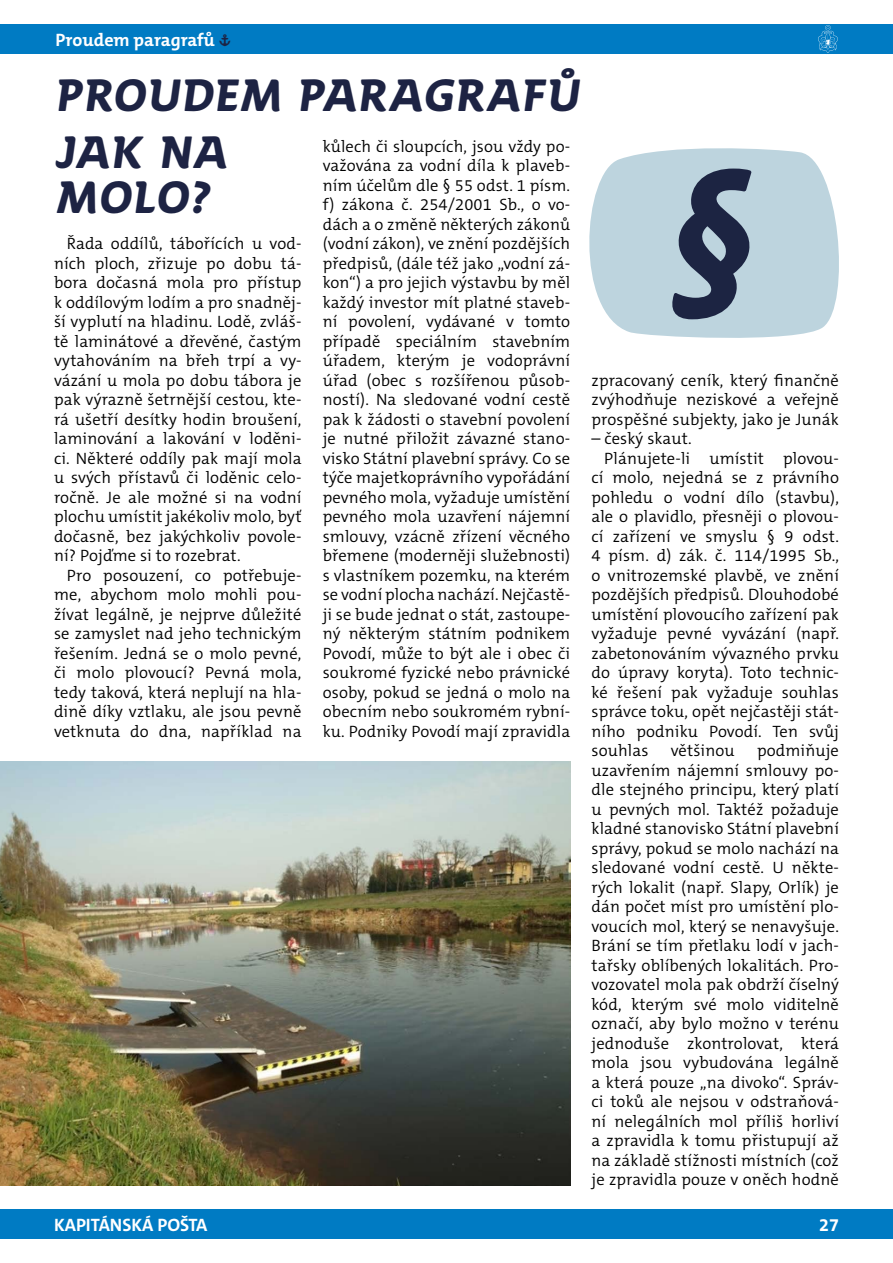
<style>
.page{position:relative;width:893px;height:1263px;background:#fff}
.page>*{position:absolute;margin:0;border:0;box-sizing:border-box;transform-origin:0 0}
.t1{font:700 156.45px "SKAUT";color:#1c2442}
.t2{font:700 45px/45px "SKAUT";color:#1d2343}
.t3{font:700 18px "The Mix C5";color:#fff}
.t4{font:300 16.5px/19.5px "The Mix C5";letter-spacing:.01em;color:#000;text-align:justify}
.s1{font-family:"SKAUT";font-size:16.5px;color:#1d2343}
</style>
<div class="page">
<div style="left:0;top:1209px;width:893px;height:30px;background:#007bc3"></div>
<div style="left:0;top:24px;width:893px;height:30px;background:#007bc3"></div>
<svg style="left:818px;top:25px;width:20px;height:28px"></svg>
<svg style="left:589px;top:148px;width:250px;height:190px;fill:#bdd4de"></svg>
<img style="left:0;top:761px;width:570px;height:424px">
<p class="t3" style="left:55px;top:28px;width:177px">Proudem paragrafů <span class="s1">»</span></p>
<h2 class="t2" style="left:54px;top:73px;width:534px">PROUDEM PARAGRAFŮ</h2>
<p class="t3" style="left:55px;top:28px;width:75px">záhlaví <span class="s1">»</span></p>
<h2 class="t2" style="left:54px;top:130px;width:183px">JAK NA<br>MOLO?</h2>
<p class="t4" style="left:54px;top:234px;width:249px;text-indent:13px">Řada oddílů, tábořících u vod&shy;ních ploch, zřizuje po dobu tá&shy;bora dočasná mola pro přístup k oddílovým lodím a pro snadněj&shy;ší vyplutí na hladinu. Lodě, zvláš&shy;tě laminátové a dřevěné, častým vytahováním na břeh trpí a vy&shy;vázání u mola po dobu tábora je pak výrazně šetrnější cestou, kte&shy;rá ušetří desítky hodin broušení, laminování a lakování v loděni&shy;ci. Některé oddíly pak mají mola u svých přístavů či loděnic celo&shy;ročně. Je ale možné si na vodní plochu umístit jakékoliv molo, byť dočasně, bez jakýchkoliv povole&shy;ní? Pojďme si to rozebrat.</p>
<p class="t4" style="left:54px;top:565px;width:249px;text-indent:13px">Pro posouzení, co potřebuje&shy;me, abychom molo mohli pou&shy;žívat legálně, je nejprve důležité se zamyslet nad jeho technickým řešením. Jedná se o molo pevné, či molo plovoucí? Pevná mola, tedy taková, která neplují na hla&shy;dině díky vztlaku, ale jsou pevně vetknuta do dna, například na</p>
<p class="t4" style="left:323px;top:136px;width:249px">kůlech či sloupcích, jsou vždy po&shy;važována za vodní díla k plaveb&shy;ním účelům dle § 55 odst. 1 písm. f) zákona č. 254/2001 Sb., o vo&shy;dách a o změně některých zákonů (vodní zákon), ve znění pozdějších předpisů, (dále též jako „vodní zá&shy;kon“) a pro jejich výstavbu by měl každý investor mít platné staveb&shy;ní povolení, vydávané v tomto případě speciálním stavebním úřadem, kterým je vodoprávní úřad (obec s rozšířenou působ&shy;ností). Na sledované vodní cestě pak k žádosti o stavební povolení je nutné přiložit závazné stano&shy;visko Státní plavební správy. Co se týče majetkoprávního vypořádání pevného mola, vyžaduje umístění pevného mola uzavření nájemní smlouvy, vzácně zřízení věcného břemene (moderněji služebnosti) s vlastníkem pozemku, na kterém se vodní plocha nachází. Nejčastě&shy;ji se bude jednat o stát, zastoupe&shy;ný některým státním podnikem Povodí, může to být ale i obec či soukromé fyzické nebo právnické osoby, pokud se jedná o molo na obecním nebo soukromém rybní&shy;ku. Podniky Povodí mají zpravidla</p>
<h1 class="t1" style="left:664px;top:140px;width:116px">§</h1>
<p class="t4" style="left:591px;top:370px;width:249px">zpracovaný ceník, který finančně zvýhodňuje neziskové a veřejně prospěšné subjekty, jako je Junák</p>
<p class="t4" style="left:591px;top:429px;width:102px">– český skaut.</p>
<p class="t4" style="left:604px;top:448px;width:236px">Plánujete-li umístit plovou-</p>
<p class="t4" style="left:591px;top:468px;width:249px">cí molo, nejedná se z právního</p>
<p class="t4" style="left:591px;top:487px;width:249px">pohledu o vodní dílo (stavbu),</p>
<p class="t4" style="left:591px;top:507px;width:249px">ale o plavidlo, přesněji o plovou-</p>
<p class="t4" style="left:591px;top:526px;width:249px">cí zařízení ve smyslu § 9 odst.</p>
<p class="t4" style="left:591px;top:546px;width:249px">4 písm. d) zák. č. 114/1995 Sb.,</p>
<p class="t4" style="left:591px;top:565px;width:249px">o vnitrozemské plavbě, ve znění</p>
<p class="t4" style="left:591px;top:585px;width:249px">pozdějších předpisů. Dlouhodobé</p>
<p class="t4" style="left:591px;top:605px;width:249px">umístění plovoucího zařízení pak</p>
<p class="t4" style="left:591px;top:624px;width:249px">vyžaduje pevné vyvázání (např.</p>
<p class="t4" style="left:591px;top:644px;width:249px">zabetonováním vývazného prvku</p>
<p class="t4" style="left:591px;top:663px;width:249px">do úpravy koryta). Toto technic-</p>
<p class="t4" style="left:591px;top:683px;width:249px">ké řešení pak vyžaduje souhlas</p>
<p class="t4" style="left:591px;top:702px;width:249px">správce toku, opět nejčastěji stát-</p>
<p class="t4" style="left:591px;top:722px;width:249px">ního podniku Povodí. Ten svůj</p>
<p class="t4" style="left:591px;top:741px;width:59px">souhlas</p>
<p class="t4" style="left:671px;top:741px;width:65px">většinou</p>
<p class="t4" style="left:591px;top:741px;width:249px;text-indent:166px">podmiňuje uzavřením nájemní smlouvy po&shy;dle stejného principu, který platí u pevných mol. Taktéž požaduje kladné stanovisko Státní plavební správy, pokud se molo nachází na sledované vodní cestě. U někte&shy;rých lokalit (např. Slapy, Orlík) je dán počet míst pro umístění plo&shy;voucích mol, který se nenavyšuje.<br>Brání se tím přetlaku lodí v jach&shy;tařsky oblíbených lokalitách. Pro&shy;vozovatel mola pak obdrží číselný kód, kterým své molo viditelně označí, aby bylo možno v terénu jednoduše zkontrolovat, která mola jsou vybudována legálně a která pouze „na divoko“. Správ&shy;ci toků ale nejsou v odstraňová&shy;ní nelegálních mol příliš horliví a zpravidla k tomu přistupují až na základě stížnosti místních (což je zpravidla pouze v oněch hodně</p>
<p class="t3" style="left:54px;top:1213px;width:155px">KAPITÁNSKÁ POŠTA</p>
<p class="t3" style="left:819px;top:1213px;width:21px">27</p>
</div>
